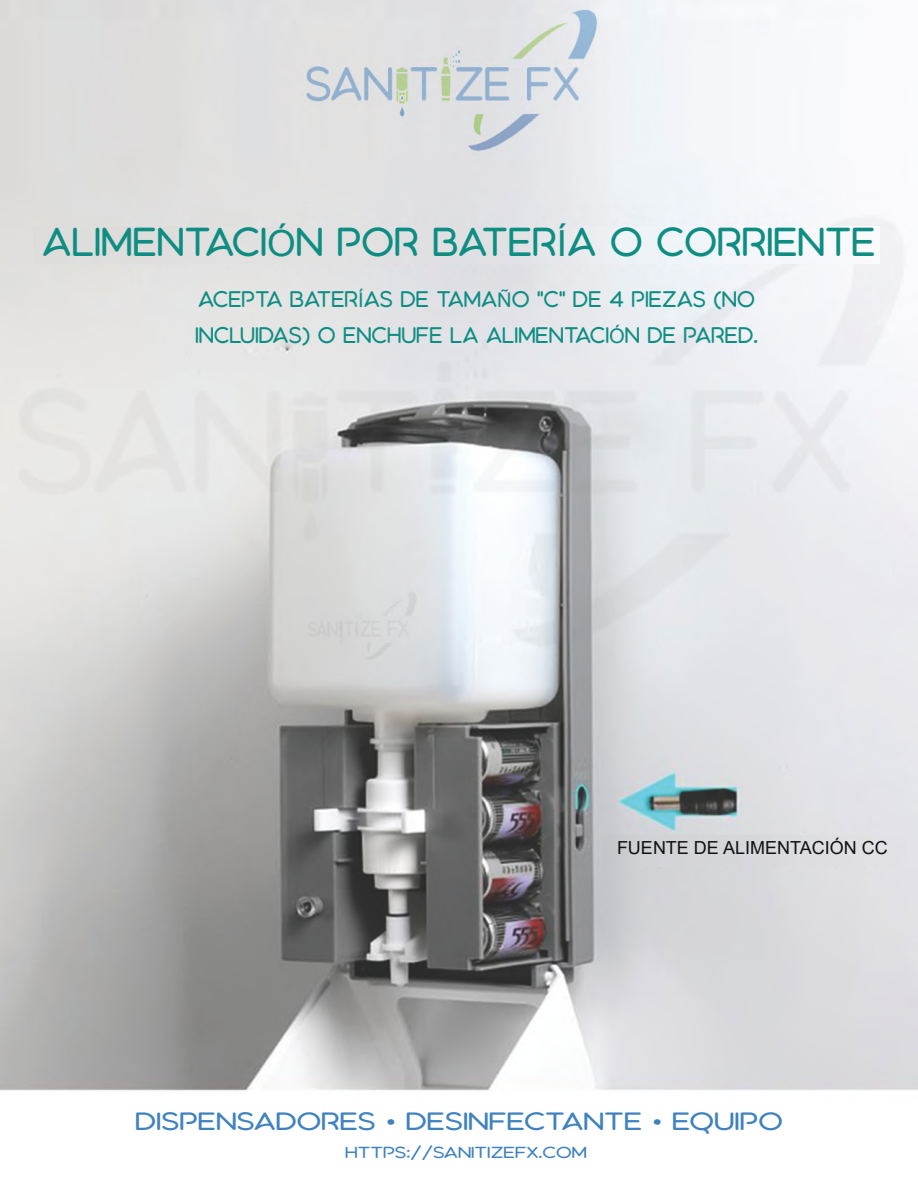
<style>
.page{position:relative;width:918px;height:1189px;background:#fff}
.page>*{position:absolute;margin:0;border:0;box-sizing:border-box;transform-origin:0 0}
.t1{font:36px "Aquatico";color:#0e8d83}
.t2{font:22.35px "Aquatico";color:#3f82bf;scale:1.24 1}
.t3{font:20.1px/36.5px "Aquatico";color:#0e8d83}
.t4{font:18px "Arial";color:#111212}
.t5{font:14.25px "Aquatico";color:#3f82bf;scale:1.24 1}
.s1{font-family:"Arial"}
</style>
<div class="page">
<img style="left:0;top:0;width:918px;height:1091px">
<img style="left:602px;top:835px;width:304px;height:31px">
<img style="left:33px;top:226px;width:847px;height:37px">
<h1 class="t1" style="left:42px;top:227px;width:835px">ALIMENTACI<span class="s1">Ó</span>N POR BATER<span class="s1">Í</span>A O CORRIENTE</h1>
<p class="t3" style="left:195px;top:282px;width:565px">ACEPTA BATER<span class="s1">Í</span>AS DE TAMA<span class="s1">Ñ</span>O "C" DE 4 PIEZAS (NO<br>INCLUIDAS) O ENCHUFE LA ALIMENTACI<span class="s1">Ó</span>N DE PARED.</p>
<p class="t4" style="left:617px;top:840px;width:272px">FUENTE DE ALIMENTACIÓN CC</p>
<p class="t2" style="left:135px;top:1111px;width:524px">DISPENSADORES <span class="s1">•</span> DESINFECTANTE <span class="s1">•</span> EQUIPO</p>
<p class="t5" style="left:345px;top:1146px;width:196px">HTTPS://SANITIZEFX.COM</p>
</div>
